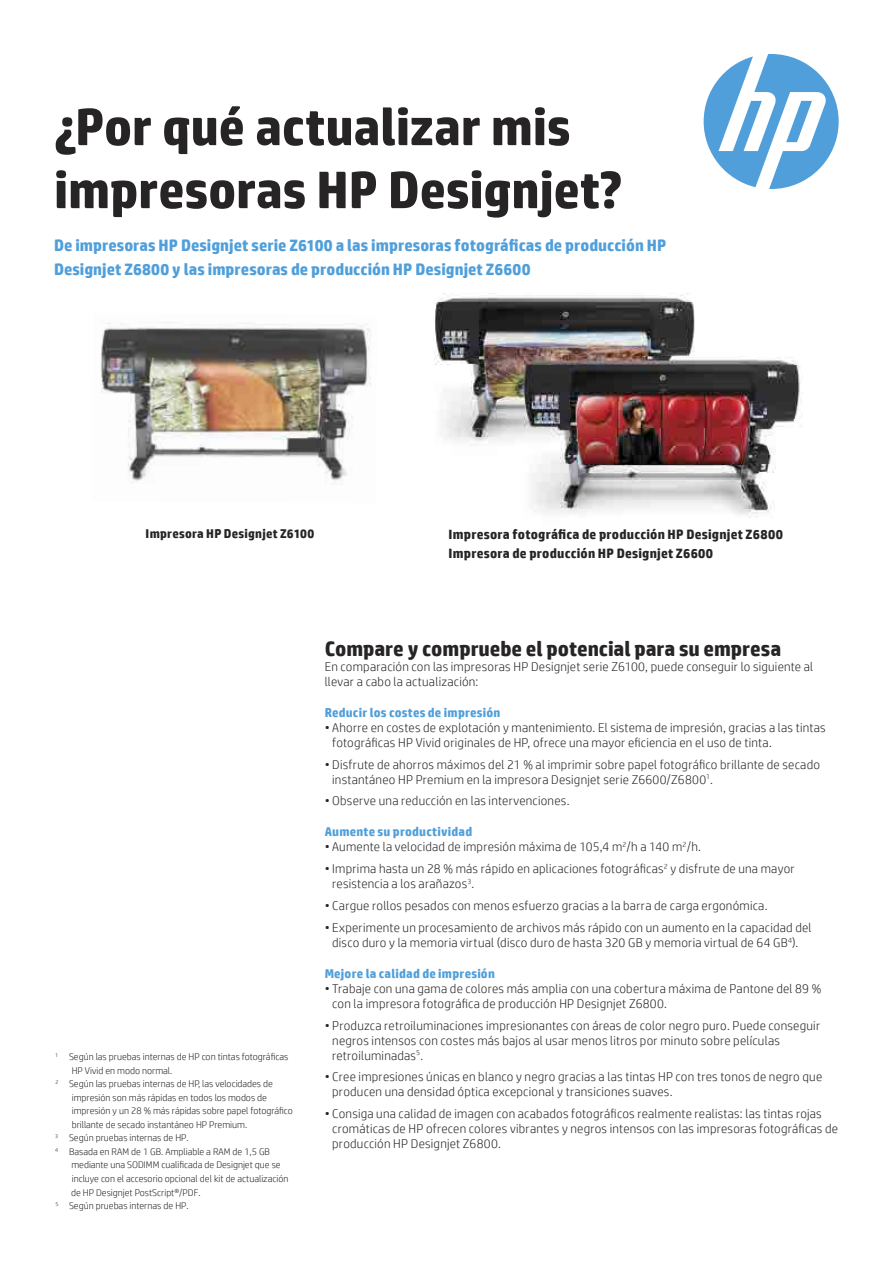
<style>
.page{position:relative;width:893px;height:1263px;background:#fff}
.page>*{position:absolute;margin:0;border:0;box-sizing:border-box;transform-origin:0 0}
.t1{font:700 52.5px/63px "HP Simplified";letter-spacing:-.005em;color:#272425}
.t2{font:700 21px "HP Simplified";letter-spacing:-.005em;color:#272425}
.t3{font:700 16.5px/24px "HP Simplified";letter-spacing:.005em;color:#509fda}
.t4{font:700 13.5px/19.5px "HP Simplified";letter-spacing:.015em;color:#272425}
.t5{font:300 12.75px/15px "HP Simplified";letter-spacing:.02em;color:#272425}
.t6{font:700 12.75px "HP Simplified";letter-spacing:.015em;color:#509fda}
.t7{font:700 12.75px "HP Simplified";letter-spacing:.02em;color:#272425}
.t8{font:300 9.75px "HP Simplified";color:#272425}
</style>
<div class="page">
<svg style="left:704px;top:54px;width:135px;height:135px"></svg>
<img style="left:101px;top:322px;width:270px;height:162px">
<img style="left:434px;top:293px;width:368px;height:225px">
<h1 class="t1" style="left:54px;top:96px;width:570px">¿Por qué actualizar mis impresoras HP Designjet?</h1>
<p class="t3" style="left:54px;top:233px;width:614px">De impresoras HP Designjet serie Z6100 a las impresoras fotográficas de producción HP<br>Designjet Z6800 y las impresoras de producción HP Designjet Z6600</p>
<p class="t7" style="left:146px;top:525px;width:170px">Impresora HP Designjet Z6100</p>
<p class="t4" style="left:449px;top:524px;width:336px">Impresora fotográfica de producción HP Designjet Z6800<br>Impresora de producción HP Designjet Z6600</p>
<p class="t8" style="left:55px;top:1051px;width:235px"><sup>1</sup> Según las pruebas internas de HP con tintas fotográficas</p>
<p class="t8" style="left:72px;top:1064px;width:102px">HP Vivid en modo normal.</p>
<p class="t8" style="left:55px;top:1078px;width:219px"><sup>2</sup> Según las pruebas internas de HP, las velocidades de</p>
<p class="t8" style="left:72px;top:1091px;width:197px">impresión son más rápidas en todos los modos de</p>
<p class="t8" style="left:72px;top:1105px;width:222px">impresión y un 28 % más rápidas sobre papel fotográfico</p>
<p class="t8" style="left:72px;top:1118px;width:177px">brillante de secado instantáneo HP Premium.</p>
<p class="t8" style="left:55px;top:1132px;width:135px"><sup>3</sup> Según pruebas internas de HP.</p>
<p class="t8" style="left:55px;top:1145px;width:216px"><sup>4</sup> Basada en RAM de 1 GB. Ampliable a RAM de 1,5 GB</p>
<p class="t8" style="left:71px;top:1159px;width:211px">mediante una SODIMM cualificada de Designjet que se</p>
<p class="t8" style="left:72px;top:1172px;width:218px">incluye con el accesorio opcional del kit de actualización</p>
<p class="t8" style="left:71px;top:1186px;width:131px">de HP Designjet PostScript®/PDF.</p>
<p class="t8" style="left:56px;top:1199px;width:135px"><sup>5</sup> Según pruebas internas de HP.</p>
<h2 class="t2" style="left:325px;top:634px;width:458px">Compare y compruebe el potencial para su empresa</h2>
<p class="t5" style="left:325px;top:658px;width:490px">En comparación con las impresoras HP Designjet serie Z6100, puede conseguir lo siguiente al llevar a cabo la actualización:</p>
<p class="t6" style="left:325px;top:704px;width:177px">Reducir los costes de impresión</p>
<p class="t5" style="left:332px;top:719px;width:495px;text-indent:-8px">• Ahorre en costes de explotación y mantenimiento. El sistema de impresión, gracias a las tintas fotográficas HP Vivid originales de HP, ofrece una mayor eficiencia en el uso de tinta.</p>
<p class="t5" style="left:332px;top:756px;width:489px;text-indent:-8px">• Disfrute de ahorros máximos del 21 % al imprimir sobre papel fotográfico brillante de secado instantáneo HP Premium en la impresora Designjet serie Z6600/Z6800<sup>1</sup>.</p>
<p class="t5" style="left:325px;top:793px;width:246px">• Observe una reducción en las intervenciones.</p>
<p class="t6" style="left:325px;top:824px;width:149px">Aumente su productividad</p>
<p class="t5" style="left:325px;top:839px;width:378px">• Aumente la velocidad de impresión máxima de 105,4 m<sup>2</sup>/h a 140 m<sup>2</sup>/h.</p>
<p class="t5" style="left:332px;top:861px;width:464px;text-indent:-8px">• Imprima hasta un 28 % más rápido en aplicaciones fotográficas<sup>2</sup> y disfrute de una mayor resistencia a los arañazos<sup>3</sup>.</p>
<p class="t5" style="left:325px;top:898px;width:444px">• Cargue rollos pesados con menos esfuerzo gracias a la barra de carga ergonómica.</p>
<p class="t5" style="left:325px;top:919px;width:488px;text-align:center">• Experimente un procesamiento de archivos más rápido con un aumento en la capacidad del disco duro y la memoria virtual (disco duro de hasta 320 GB y memoria virtual de 64 GB<sup>4</sup>).</p>
<p class="t6" style="left:325px;top:965px;width:172px">Mejore la calidad de impresión</p>
<p class="t5" style="left:332px;top:981px;width:491px;text-indent:-8px">• Trabaje con una gama de colores más amplia con una cobertura máxima de Pantone del 89 % con la impresora fotográfica de producción HP Designjet Z6800.</p>
<p class="t5" style="left:332px;top:1017px;width:489px;text-indent:-8px">• Produzca retroiluminaciones impresionantes con áreas de color negro puro. Puede conseguir negros intensos con costes más bajos al usar menos litros por minuto sobre películas retroiluminadas<sup>5</sup>.</p>
<p class="t5" style="left:332px;top:1069px;width:492px;text-indent:-8px">• Cree impresiones únicas en blanco y negro gracias a las tintas HP con tres tonos de negro que producen una densidad óptica excepcional y transiciones suaves.</p>
<p class="t5" style="left:332px;top:1106px;width:507px;text-indent:-8px">• Consiga una calidad de imagen con acabados fotográficos realmente realistas: las tintas rojas cromáticas de HP ofrecen colores vibrantes y negros intensos con las impresoras fotográficas de producción HP Designjet Z6800.</p>
</div>
